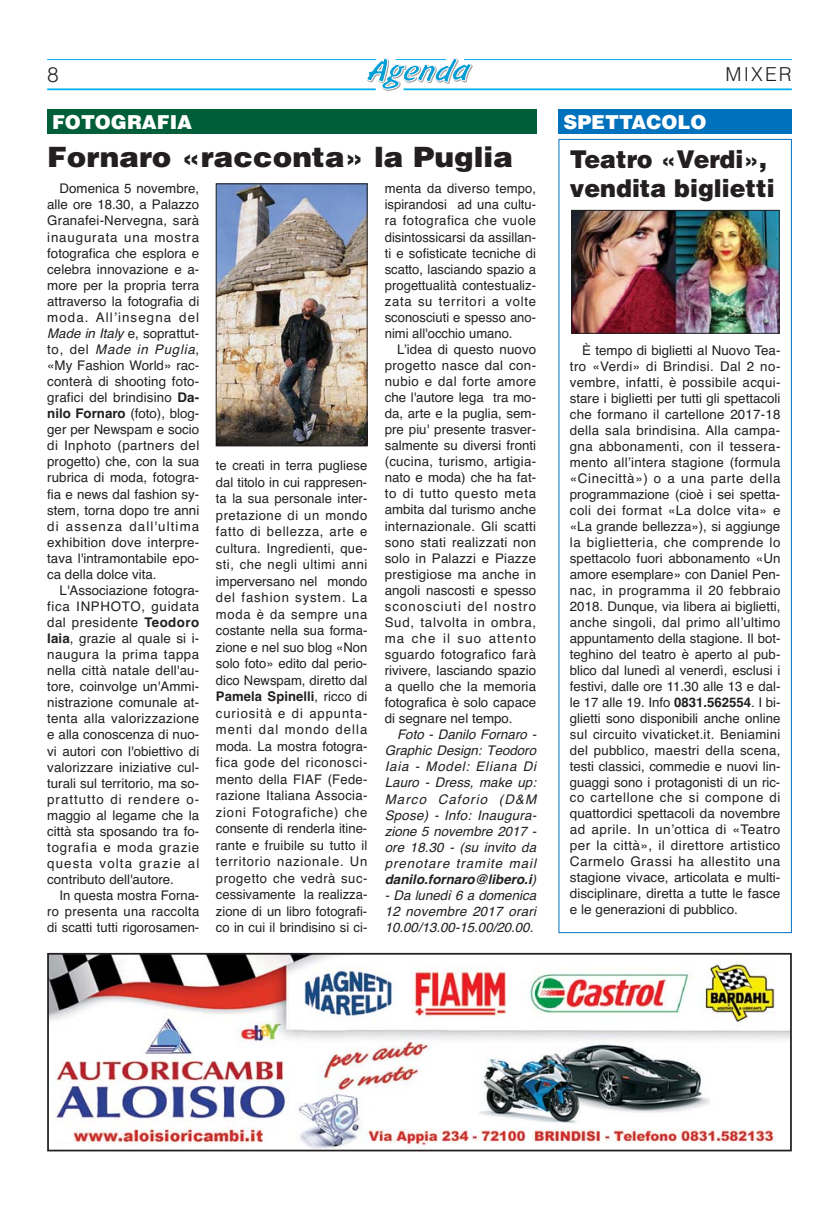
<style>
.page{position:relative;width:839px;height:1211px;background:#fff}
.page>*{position:absolute;margin:0;border:0;box-sizing:border-box;transform-origin:0 0}
.t1{font:900 28px "Helvetica";color:#231f20;scale:1.05 1}
.t2{font:900 24.5px/29.4px "Helvetica";color:#231f20}
.t3{font:300 21px "Helvetica";color:#231f20}
.t4{font:900 19.25px "Helvetica";color:#fff}
.t5{font:300 19.25px "Helvetica";letter-spacing:.11em;color:#231f20}
.t6{font:13.3px/16.1px "Helvetica";color:#231f20;text-align:justify}
.t7{font:italic 13.3px/16.1px "Helvetica";letter-spacing:.01em;color:#231f20;text-align:justify}
.s1{font-style:italic}
.s2{font-weight:700}
</style>
<div class="page">
<hr style="left:403px;top:88px;width:388px;height:2px;background:#00aeef">
<hr style="left:47px;top:88px;width:328px;height:2px;background:#00aeef">
<hr style="left:464px;top:59px;width:327px;height:1px;background:#00aeef">
<hr style="left:47px;top:59px;width:329px;height:1px;background:#00aeef">
<svg style="left:366px;top:58px;width:106px;height:33px"></svg>
<img style="left:50px;top:955px;width:738px;height:193px">
<div style="left:47px;top:952px;width:744px;height:199px;border:2px solid #231f20"></div>
<div style="left:558px;top:109px;width:233px;height:25px;background:#0071bc"></div>
<img style="left:573px;top:212px;width:204px;height:119px">
<div style="left:571px;top:210px;width:208px;height:123px;border:1px solid #231f20"></div>
<img style="left:218px;top:186px;width:147px;height:258px">
<div style="left:216px;top:184px;width:151px;height:262px;border:1px solid #231f20"></div>
<div style="left:47px;top:109px;width:489px;height:25px;background:#005f38"></div>
<h3 class="t3" style="left:47px;top:66px;width:13px">8</h3>
<h3 class="t5" style="left:725px;top:67px;width:68px">MIXER</h3>
<h3 class="t4" style="left:563px;top:115px;width:144px">SPETTACOLO</h3>
<h2 class="t2" style="left:569px;top:147px;width:206px">Teatro «Verdi», vendita biglietti</h2>
<h3 class="t4" style="left:52px;top:115px;width:142px">FOTOGRAFIA</h3>
<h1 class="t1" style="left:47px;top:146px;width:445px">Fornaro «racconta» la Puglia</h1>
<p class="t6" style="left:47px;top:182px;width:153px;text-indent:12px">Domenica 5 novembre, alle ore 18.30, a Palazzo Granafei-Nervegna, sarà inaugurata una mostra fotografi ca che esplora e celebra innovazione e a&shy;more per la propria terra attraverso la fotografia di moda. Allʼinsegna del <span class="s1">Made in Italy</span> e, soprattut&shy;to, del <span class="s1">Made in Puglia</span>, «My Fashion World» rac&shy;conterà di shooting foto&shy;grafici del brindisino <span class="s2">Da&shy;nilo Fornaro</span> (foto), blog&shy;ger per Newspam e socio di Inphoto (partners del progetto) che, con la sua rubrica di moda, fotogra&shy;fia e news dal fashion sy&shy;stem, torna dopo tre anni di assenza dall'ultima exhibition dove interpre&shy;tava l'intramontabile epo&shy;ca della dolce vita.</p>
<p class="t6" style="left:47px;top:583px;width:153px;text-indent:12px">L'Associazione fotogra&shy;fica INPHOTO, guidata dal presidente <span class="s2">Teodoro Iaia</span>, grazie al quale si i&shy;naugura la prima tappa nella città natale dell'au&shy;tore, coinvolge un'Ammi&shy;nistrazione comunale at&shy;tenta alla valorizzazione e alla conoscenza di nuo&shy;vi autori con l'obiettivo di valorizzare iniziative cul&shy;turali sul territorio, ma so&shy;prattutto di rendere o&shy;maggio al legame che la città sta sposando tra fo&shy;tografia e moda grazie questa volta grazie al contributo dell'autore.</p>
<p class="t6" style="left:47px;top:888px;width:153px;text-indent:12px">In questa mostra Forna&shy;ro presenta una raccolta di scatti tutti rigorosamen-</p>
<p class="t6" style="left:384px;top:182px;width:153px">menta da diverso tempo, ispirandosi ad una cultu&shy;ra fotografica che vuole disintossicarsi da assillan&shy;ti e sofisticate tecniche di scatto, lasciando spazio a progettualità contestualiz&shy;zata su territori a volte sconosciuti e spesso ano&shy;nimi all'occhio umano.</p>
<p class="t6" style="left:384px;top:342px;width:153px;text-indent:12px">Lʼidea di questo nuovo progetto nasce dal con&shy;nubio e dal forte amore che l'autore lega tra mo&shy;da, arte e la puglia, sem&shy;pre piu' presente trasver&shy;salmente su diversi fronti (cucina, turismo, artigia&shy;nato e moda) che ha fat&shy;to di tutto questo meta ambita dal turismo anche internazionale. Gli scatti sono stati realizzati non solo in Palazzi e Piazze prestigiose ma anche in angoli nascosti e spesso sconosciuti del nostro Sud, talvolta in ombra, ma che il suo attento sguardo fotografico farà rivivere, lasciando spazio a quello che la memoria fotografica è solo capace di segnare nel tempo.</p>
<p class="t7" style="left:384px;top:727px;width:153px;text-indent:12px">Foto - Danilo Fornaro - Graphic Design: Teodoro Iaia - Model: Eliana Di Lauro - Dress, make up:<br>Marco Caforio (D&amp;M Spose) - Info: Inaugura&shy;zione 5 novembre 2017 - ore 18.30 - (su invito da prenotare tramite mail <span class="s2">danilo.fornaro@libero.i</span>)</p>
<p class="t7" style="left:384px;top:888px;width:153px">- Da lunedì 6 a domenica 12 novembre 2017 orari 10.00/13.00-15.00/20.00.</p>
<p class="t6" style="left:569px;top:344px;width:212px;text-indent:12px">È tempo di biglietti al Nuovo Tea&shy;tro «Verdi» di Brindisi. Dal 2 no&shy;vembre, infatti, è possibile acqui&shy;stare i biglietti per tutti gli spettacoli che formano il cartellone 2017-18 della sala brindisina. Alla campa&shy;gna abbonamenti, con il tessera&shy;mento allʼintera stagione (formula «Cinecittà») o a una parte della programmazione (cioè i sei spetta&shy;coli dei format «La dolce vita» e «La grande bellezza»), si aggiunge la biglietteria, che comprende lo spettacolo fuori abbonamento «Un amore esemplare» con Daniel Pen&shy;nac, in programma il 20 febbraio 2018. Dunque, via libera ai biglietti, anche singoli, dal primo allʼultimo appuntamento della stagione. Il bot&shy;teghino del teatro è aperto al pub&shy;blico dal lunedì al venerdì, esclusi i festivi, dalle ore 11.30 alle 13 e dal&shy;le 17 alle 19. Info <span class="s2">0831.562554</span>. I bi&shy;glietti sono disponibili anche online sul circuito vivaticket.it. Beniamini del pubblico, maestri della scena, testi classici, commedie e nuovi lin&shy;guaggi sono i protagonisti di un ric&shy;co cartellone che si compone di quattordici spettacoli da novembre ad aprile. In unʼottica di «Teatro per la città», il direttore artistico Carmelo Grassi ha allestito una stagione vivace, articolata e multi&shy;disciplinare, diretta a tutte le fasce e le generazioni di pubblico.</p>
<p class="t6" style="left:216px;top:459px;width:153px">te creati in terra pugliese dal titolo in cui rappresen&shy;ta la sua personale inter&shy;pretazione di un mondo fatto di bellezza, arte e cultura. Ingredienti, que&shy;sti, che negli ultimi anni imperversano nel mondo del fashion system. La moda è da sempre una costante nella sua forma&shy;zione e nel suo blog «Non solo foto» edito dal perio&shy;dico Newspam, diretto dal <span class="s2">Pamela Spinelli</span>, ricco di curiosità e di appunta&shy;menti dal mondo della moda. La mostra fotogra&shy;fica gode del riconosci&shy;mento della FIAF (Fede&shy;razione Italiana Associa&shy;zioni Fotografiche) che consente di renderla itine&shy;rante e fruibile su tutto il territorio nazionale. Un progetto che vedrà suc&shy;cessivamente la realizza&shy;zione di un libro fotografi&shy;co in cui il brindisino si ci-</p>
</div>
